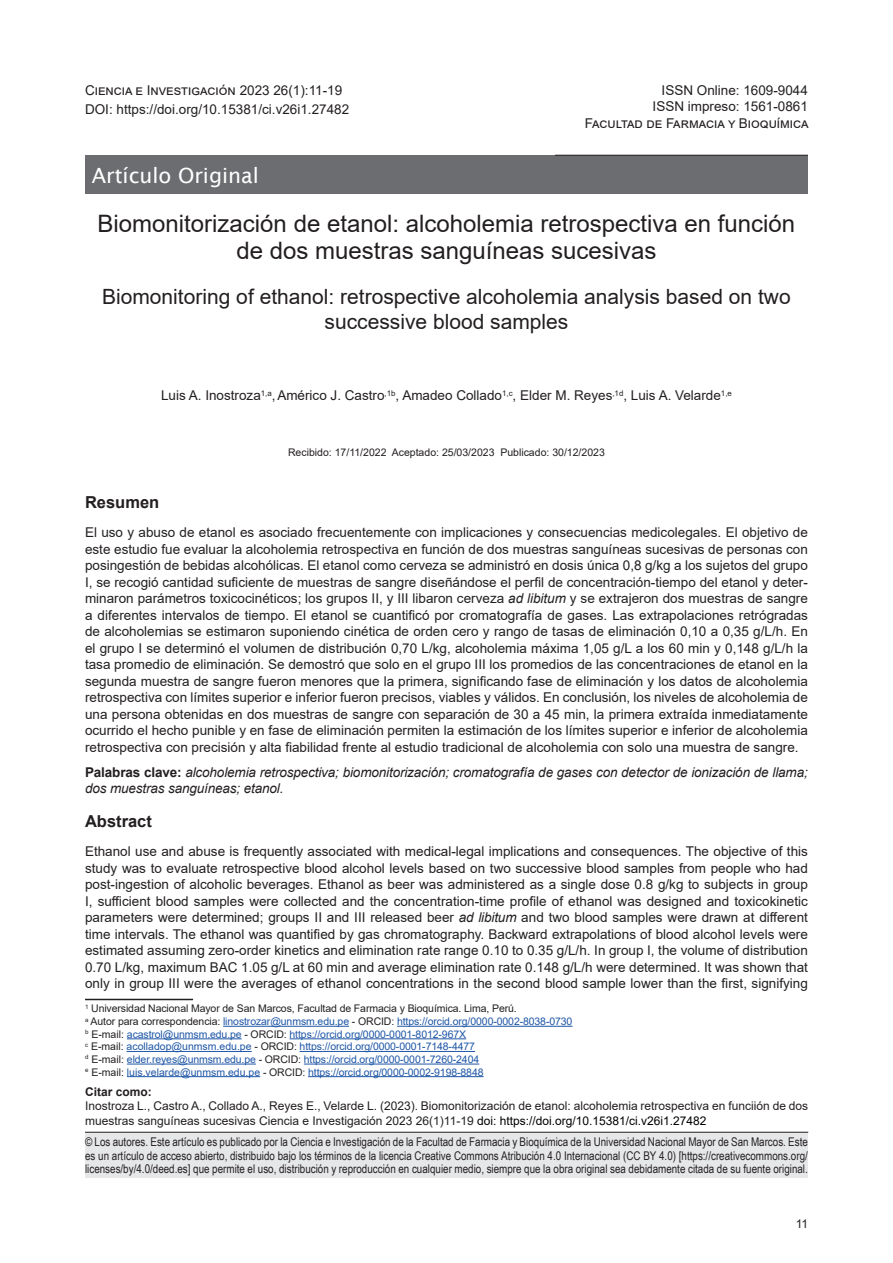
<style>
.page{position:relative;width:893px;height:1263px;background:#fff}
.page>*{position:absolute;margin:0;border:0;box-sizing:border-box;transform-origin:0 0}
.t1{font:24px/27px "Arial";color:#231f20;text-align:center}
.t2{font:21px/24px "Arial";color:#231f20;text-align:center}
.t3{font:21px "Lucida Sans";color:#fff}
.t4{font:700 16.5px "Arial";color:#231f20}
.t5{font:13.5px/16.5px "Arial";color:#231f20;text-align:justify}
.t6{font:italic 13.5px/16.5px "Arial";letter-spacing:-.01em;color:#231f20}
.t7{font:12px/13.5px "Arial Narrow";color:#231f20;text-align:justify}
.t8{font:12px/14.4px "Arial";color:#231f20}
.t9{font:700 12px "Arial";color:#231f20}
.t10{font:10.5px/12.6px "Arial";letter-spacing:-.01em;color:#1e56a6}
.t11{font:10.5px "Arial";letter-spacing:-.01em;color:#231f20}
.s1{font-style:italic}
.s2{font-weight:700;font-style:normal}
.s3{color:#231f20}
.s4{color:#000}
</style>
<div class="page">
<div style="left:85px;top:155px;width:723px;height:39px;background:#6c6d70"></div>
<div style="left:85px;top:1132px;width:723px;height:46px;background:#e6e7e9"></div>
<hr style="left:85px;top:1132px;width:723px;height:1px;background:#231f20">
<hr style="left:555px;top:155px;width:253px;height:1px;background:#231f20">
<hr style="left:85px;top:999px;width:108px;height:1px;background:#231f20">
<hr style="left:223px;top:1026px;width:126px;height:1px;background:#1e56a6">
<hr style="left:397px;top:1026px;width:175px;height:1px;background:#1e56a6">
<hr style="left:127px;top:1038px;width:115px;height:1px;background:#1e56a6">
<hr style="left:290px;top:1038px;width:176px;height:1px;background:#1e56a6">
<hr style="left:127px;top:1051px;width:125px;height:1px;background:#1e56a6">
<hr style="left:300px;top:1051px;width:175px;height:1px;background:#1e56a6">
<hr style="left:127px;top:1064px;width:129px;height:1px;background:#1e56a6">
<hr style="left:304px;top:1064px;width:175px;height:1px;background:#1e56a6">
<hr style="left:127px;top:1076px;width:133px;height:1px;background:#1e56a6">
<hr style="left:308px;top:1076px;width:176px;height:1px;background:#1e56a6">
<p class="t5" style="left:85px;top:82px;width:259px">Ciencia e Investigación 2023 26(1):11-19</p>
<p class="t5" style="left:85px;top:101px;width:266px">DOI: https://doi.org/10.15381/ci.v26i1.27482</p>
<h2 class="t3" style="left:92px;top:163px;width:169px">Artículo Original</h2>
<p class="t5" style="left:585px;top:82px;width:225px;text-align:right">ISSN Online: 1609-9044<br>ISSN impreso: 1561-0861<br>Facultad de Farmacia y Bioquímica</p>
<h1 class="t1" style="left:98px;top:210px;width:699px">Biomonitorización de etanol: alcoholemia retrospectiva en función de dos muestras sanguíneas sucesivas</h1>
<h2 class="t2" style="left:102px;top:285px;width:690px">Biomonitoring of ethanol: retrospective alcoholemia analysis based on two successive blood samples</h2>
<p class="t5" style="left:161px;top:387px;width:572px">Luis A. Inostroza<sup>1,a</sup>,Américo J. Castro<sup>,1b</sup>, Amadeo Collado<sup>1,c</sup>, Elder M. Reyes<sup>,1d</sup>, Luis A. Velarde<sup>1,e</sup></p>
<p class="t11" style="left:288px;top:445px;width:318px">Recibido: 17/11/2022 Aceptado: 25/03/2023 Publicado: 30/12/2023</p>
<p class="t4" style="left:85px;top:491px;width:76px">Resumen</p>
<p class="t5" style="left:85px;top:524px;width:724px">El uso y abuso de etanol es asociado frecuentemente con implicaciones y consecuencias medicolegales. El objetivo de este estudio fue evaluar la alcoholemia retrospectiva en función de dos muestras sanguíneas sucesivas de personas con posingestión de bebidas alcohólicas. El etanol como cerveza se administró en dosis única 0,8 g/kg a los sujetos del grupo I, se recogió cantidad suficiente de muestras de sangre diseñándose el perfil de concentración-tiempo del etanol y deter&shy;minaron parámetros toxicocinéticos; los grupos II, y III libaron cerveza <span class="s1">ad libitum</span> y se extrajeron dos muestras de sangre a diferentes intervalos de tiempo. El etanol se cuantificó por cromatografía de gases. Las extrapolaciones retrógradas de alcoholemias se estimaron suponiendo cinética de orden cero y rango de tasas de eliminación 0,10 a 0,35 g/L/h. En el grupo I se determinó el volumen de distribución 0,70 L/kg, alcoholemia máxima 1,05 g/L a los 60 min y 0,148 g/L/h la tasa promedio de eliminación. Se demostró que solo en el grupo III los promedios de las concentraciones de etanol en la segunda muestra de sangre fueron menores que la primera, significando fase de eliminación y los datos de alcoholemia retrospectiva con límites superior e inferior fueron precisos, viables y válidos. En conclusión, los niveles de alcoholemia de una persona obtenidas en dos muestras de sangre con separación de 30 a 45 min, la primera extraída inmediatamente ocurrido el hecho punible y en fase de eliminación permiten la estimación de los límites superior e inferior de alcoholemia retrospectiva con precisión y alta fiabilidad frente al estudio tradicional de alcoholemia con solo una muestra de sangre.</p>
<p class="t6" style="left:85px;top:764px;width:724px"><span class="s2">Palabras clave:</span> alcoholemia retrospectiva; biomonitorización; cromatografía de gases con detector de ionización de llama; dos muestras sanguíneas; etanol.</p>
<p class="t4" style="left:85px;top:809px;width:68px">Abstract</p>
<p class="t5" style="left:85px;top:843px;width:724px">Ethanol use and abuse is frequently associated with medical-legal implications and consequences. The objective of this study was to evaluate retrospective blood alcohol levels based on two successive blood samples from people who had post-ingestion of alcoholic beverages. Ethanol as beer was administered as a single dose 0.8 g/kg to subjects in group I, sufficient blood samples were collected and the concentration-time profile of ethanol was designed and toxicokinetic parameters were determined; groups II and III released beer <span class="s1">ad libitum</span> and two blood samples were drawn at different time intervals. The ethanol was quantified by gas chromatography. Backward extrapolations of blood alcohol levels were estimated assuming zero-order kinetics and elimination rate range 0.10 to 0.35 g/L/h. In group I, the volume of distribution 0.70 L/kg, maximum BAC 1.05 g/L at 60 min and average elimination rate 0.148 g/L/h were determined. It was shown that only in group III were the averages of ethanol concentrations in the second blood sample lower than the first, signifying</p>
<p class="t11" style="left:85px;top:1001px;width:433px"><sup>1</sup> Universidad Nacional Mayor de San Marcos, Facultad de Farmacia y Bioquímica. Lima, Perú.</p>
<p class="t10" style="left:85px;top:1015px;width:489px"><sup>a</sup> <span class="s3">Autor para correspondencia:</span> linostrozar@unmsm.edu.pe <span class="s3">- ORCID:</span> https://orcid.org/0000-0002-8038-0730 <sup>b</sup> <span class="s3">E-mail:</span> acastrol@unmsm.edu.pe <span class="s3">- ORCID:</span> https://orcid.org/0000-0001-8012-967X<br><sup>c</sup> <span class="s3">E-mail:</span> acolladop@unmsm.edu.pe <span class="s3">- ORCID:</span> https://orcid.org/0000-0001-7148-4477<br><sup>d</sup> <span class="s3">E-mail:</span> elder.reyes@unmsm.edu.pe <span class="s3">- ORCID:</span> https://orcid.org/0000-0001-7260-2404<br><sup>e</sup> <span class="s3">E-mail:</span> luis.velarde@unmsm.edu.pe <span class="s3">- ORCID:</span> https://orcid.org/0000-0002-9198-8848</p>
<p class="t9" style="left:85px;top:1083px;width:68px">Citar como:</p>
<p class="t8" style="left:85px;top:1099px;width:725px">Inostroza L., Castro A., Collado A., Reyes E., Velarde L. (2023). Biomonitorización de etanol: alcoholemia retrospectiva en funciión de dos muestras sanguíneas sucesivas Ciencia e Investigación 2023 26(1)11-19 <span class="s4">doi: https://doi.org/10.15381/ci.v26i1.27482</span></p>
<p class="t7" style="left:85px;top:1134px;width:724px">© Los autores. Este artículo es publicado por la Ciencia e Investigación de la Facultad de Farmacia y Bioquímica de la Universidad Nacional Mayor de San Marcos. Este es un artículo de acceso abierto, distribuido bajo los términos de la licencia Creative Commons Atribución 4.0 Internacional (CC BY 4.0) [https://creativecommons.org/ licenses/by/4.0/deed.es] que permite el uso, distribución y reproducción en cualquier medio, siempre que la obra original sea debidamente citada de su fuente original.</p>
<p class="t8" style="left:796px;top:1216px;width:14px">11</p>
</div>
